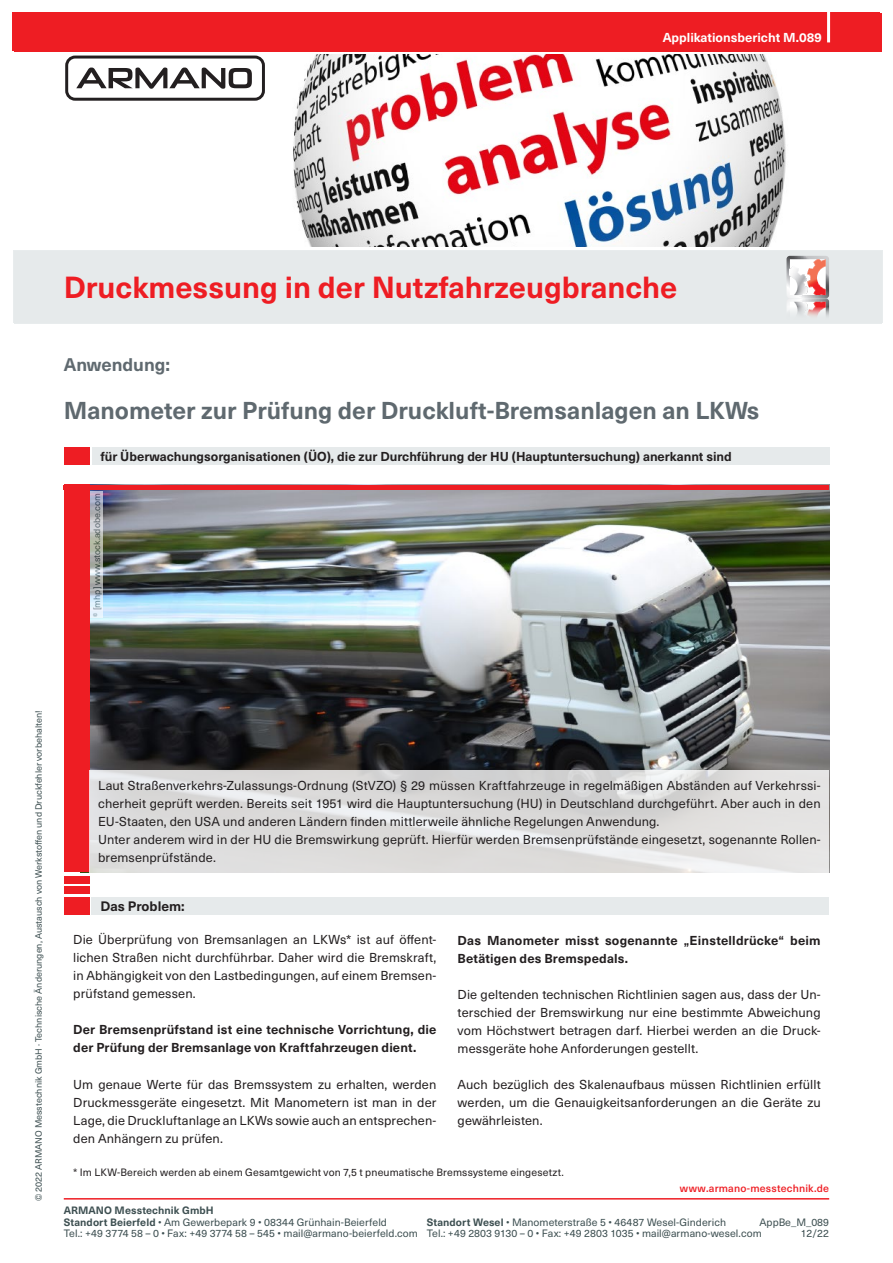
<style>
.page{position:relative;width:893px;height:1263px;background:#fff}
.page>*{position:absolute;margin:0;border:0;box-sizing:border-box;transform-origin:0 0}
.t1{font:700 30px "Neue Haas Unica W1 G";color:#ee1d23}
.t2{font:700 24px "Neue Haas Unica W1 G";color:#5f696f}
.t3{font:700 18px "Neue Haas Unica W1 G";color:#5f696f}
.t4{font:700 13.5px "Neue Haas Unica W1 G";color:#231f20}
.t5{font:12.75px/18px "Neue Haas Unica W1 G";letter-spacing:.01em;color:#231f20;text-align:justify}
.t6{font:700 12.75px/18px "Neue Haas Unica W1 G";letter-spacing:.01em;color:#231f20}
.t7{font:700 12.75px "Neue Haas Unica W1 G";color:#fff}
.t8{font:10.5px/11.6px "Neue Haas Unica W1 G";letter-spacing:.005em;color:#3d4f51}
.t9{font:10.5px "Neue Haas Unica W1 G";letter-spacing:.015em;color:#231f20}
.t10{font:500 10.5px "Neue Haas Unica W1 G";letter-spacing:.015em;color:#ee1d23}
.t11{font:9px "Neue Haas Unica W1 G";color:#3d4f51}
.s1{font-weight:700}
</style>
<div class="page">
<hr style="left:64px;top:1198px;width:765px;height:1px;background:#ee1d23">
<img style="left:258px;top:55px;width:528px;height:191px">
<div style="left:65px;top:56px;width:200px;height:45px;border:3px solid #231f20;border-radius:8px"></div>
<svg style="left:76px;top:68px;width:176px;height:21px"></svg>
<div style="left:14px;top:13px;width:867px;height:38px;background:#ee1d23"></div>
<div style="left:13px;top:12px;width:867px;height:38px;background:#ee1d23"></div>
<hr style="left:827px;top:8px;width:3px;height:34px;background:#fff">
<div style="left:13px;top:250px;width:869px;height:73px;background:#e6eaeb"></div>
<div style="left:92px;top:447px;width:737px;height:17px;background:#e6eaeb"></div>
<div style="left:64px;top:447px;width:25px;height:18px;background:#ee1d23"></div>
<img style="left:89px;top:489px;width:740px;height:281px">
<div style="left:92px;top:897px;width:737px;height:18px;background:#e6eaeb"></div>
<div style="left:64px;top:897px;width:25px;height:18px;background:#ee1d23"></div>
<div style="left:64px;top:485px;width:25px;height:387px;background:#ee1d23"></div>
<hr style="left:64px;top:485px;width:765px;height:4px;background:#ee1d23">
<div style="left:64px;top:886px;width:25px;height:8px;background:#ee1d23"></div>
<div style="left:64px;top:876px;width:25px;height:7px;background:#ee1d23"></div>
<svg style="left:89px;top:770px;width:740px;height:102px;background:#dddddc"></svg>
<svg style="left:786px;top:256px;width:43px;height:68px"></svg>
<img style="left:790px;top:302px;width:18px;height:22px">
<svg style="left:90px;top:491px;width:13px;height:127px;background:#bfc4c8"></svg>
<p class="t7" style="left:663px;top:28px;width:161px">Applikationsbericht M.089</p>
<h1 class="t1" style="left:64px;top:265px;width:615px">Druckmessung in der Nutzfahrzeugbranche</h1>
<h3 class="t3" style="left:64px;top:351px;width:108px">Anwendung:</h3>
<h2 class="t2" style="left:64px;top:392px;width:697px">Manometer zur Prüfung der Druckluft-Bremsanlagen an LKWs</h2>
<p class="t6" style="left:100px;top:446px;width:633px">für Überwachungsorganisationen (ÜO), die zur Durchführung der HU (Hauptuntersuchung) anerkannt sind</p>
<p class="t11" style="left:90px;top:616px;width:125px;rotate:-90deg"><sup>©</sup> [mhp] www.stock.adobe.com</p>
<p class="t11" style="left:32px;top:1201px;width:492px;rotate:-90deg">© 2022 ARMANO Messtechnik GmbH · Technische Änderungen, Austausch von Werkstoffen und Druckfehler vorbehalten!</p>
<p class="t5" style="left:98px;top:776px;width:724px;text-align:left">Laut Straßenverkehrs-Zulassungs-Ordnung (StVZO) § 29 müssen Kraftfahrzeuge in regelmäßigen Abständen auf Verkehrssi&shy;cherheit geprüft werden. Bereits seit 1951 wird die Hauptuntersuchung (HU) in Deutschland durchgeführt. Aber auch in den EU-Staaten, den USA und anderen Ländern finden mittlerweile ähnliche Regelungen Anwendung.<br>Unter anderem wird in der HU die Bremswirkung geprüft. Hierfür werden Bremsenprüfstände eingesetzt, sogenannte Rollen&shy;bremsenprüfstände.</p>
<p class="t4" style="left:100px;top:896px;width:86px">Das Problem:</p>
<p class="t5" style="left:73px;top:930px;width:365px">Die Überprüfung von Bremsanlagen an LKWs* ist auf öffent&shy;lichen Straßen nicht durchführbar. Daher wird die Bremskraft, in Abhängigkeit von den Lastbedingungen, auf einem Bremsen&shy;prüfstand gemessen.</p>
<p class="t6" style="left:73px;top:1020px;width:365px">Der Bremsenprüfstand ist eine technische Vorrichtung, die der Prüfung der Bremsanlage von Kraftfahrzeugen dient.</p>
<p class="t5" style="left:73px;top:1074px;width:365px">Um genaue Werte für das Bremssystem zu erhalten, werden Druckmessgeräte eingesetzt. Mit Manometern ist man in der Lage, die Druckluftanlage an LKWs sowie auch an entsprechen&shy;den Anhängern zu prüfen.</p>
<p class="t6" style="left:458px;top:930px;width:365px">Das Manometer misst sogenannte „Einstelldrücke“ beim<br>Betätigen des Bremspedals.</p>
<p class="t5" style="left:458px;top:984px;width:365px">Die geltenden technischen Richtlinien sagen aus, dass der Un&shy;terschied der Bremswirkung nur eine bestimmte Abweichung vom Höchstwert betragen darf. Hierbei werden an die Druck&shy;messgeräte hohe Anforderungen gestellt.</p>
<p class="t5" style="left:458px;top:1074px;width:365px">Auch bezüglich des Skalenaufbaus müssen Richtlinien erfüllt werden, um die Genauigkeitsanforderungen an die Geräte zu gewährleisten.</p>
<p class="t9" style="left:73px;top:1164px;width:492px">* Im LKW-Bereich werden ab einem Gesamtgewicht von 7,5 t pneumatische Bremssysteme eingesetzt.</p>
<p class="t8" style="left:64px;top:1204px;width:356px"><span class="s1">ARMANO Messtechnik GmbH<br>Standort Beierfeld</span> • Am Gewerbepark 9 • 08344 Grünhain-Beierfeld<br>Tel.: +49 3774 58 – 0 • Fax: +49 3774 58 – 545 • mail@armano-beierfeld.com</p>
<p class="t10" style="left:680px;top:1181px;width:151px">www.armano-messtechnik.de</p>
<p class="t8" style="left:759px;top:1216px;width:71px;text-align:right">AppBe_M_089<br>12/22</p>
<p class="t8" style="left:427px;top:1216px;width:337px"><span class="s1">Standort Wesel</span> • Manometerstraße 5 • 46487 Wesel-Ginderich<br>Tel.: +49 2803 9130 – 0 • Fax: +49 2803 1035 • mail@armano-wesel.com</p>
</div>
